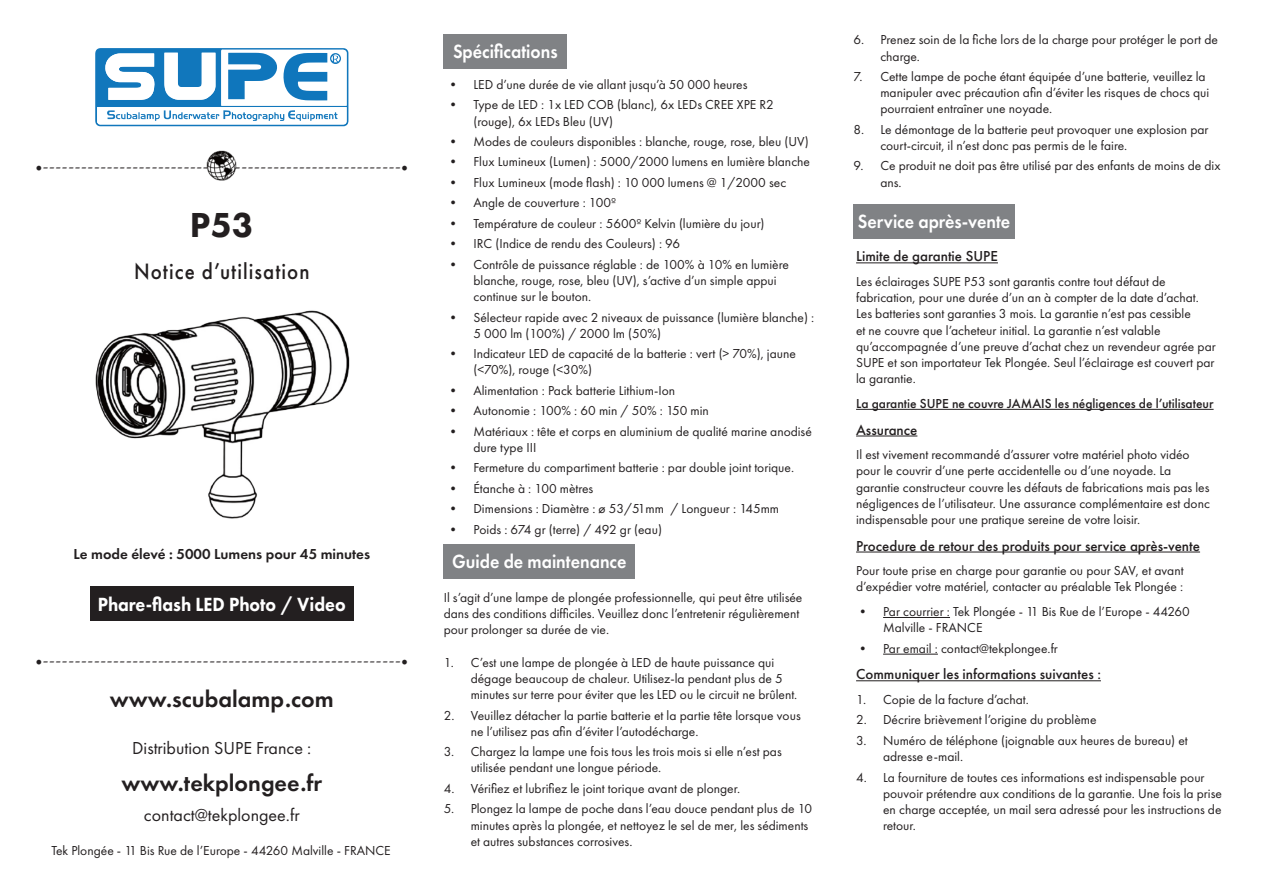
<style>
.page{position:relative;width:1263px;height:893px;background:#fff}
.page>*{position:absolute;margin:0;border:0;box-sizing:border-box;transform-origin:0 0}
.t1{font:800 36px "Futura PT";color:#231f20}
.t2{font:600 24px "Futura PT";color:#231f20}
.t3{font:500 23.1px "Futura PT";letter-spacing:.05em;color:#231f20;scale:.91 1}
.t4{font:600 19.8px "Futura PT";color:#fff;scale:.91 1}
.t5{font:800 19.8px "Futura PT";color:#fff;scale:.91 1}
.t6{font:18px "Minion Pro";color:#231f20}
.t7{font:18px "Futura PT";color:#231f20}
.t8{font:500 15px "Futura PT";color:#231f20}
.t9{font:600 15px "Futura PT";color:#231f20}
.t10{font:13.5px/16.2px "Futura PT";color:#231f20}
.t11{font:500 13.5px "Futura PT";color:#231f20}
</style>
<div class="page">
<img style="left:95px;top:310px;width:255px;height:209px">
<svg style="left:95px;top:48px;width:253px;height:78px"></svg>
<hr style="left:856px;top:262px;width:142px;height:1px;background:#231f20">
<hr style="left:856px;top:409px;width:357px;height:1px;background:#231f20">
<hr style="left:856px;top:436px;width:61px;height:1px;background:#231f20">
<hr style="left:856px;top:552px;width:344px;height:1px;background:#231f20">
<hr style="left:883px;top:617px;width:67px;height:1px;background:#231f20">
<hr style="left:883px;top:654px;width:55px;height:1px;background:#231f20">
<hr style="left:856px;top:680px;width:245px;height:1px;background:#231f20">
<div style="left:90px;top:587px;width:264px;height:34px;background:#231f20"></div>
<div style="left:444px;top:34px;width:123px;height:34px;background:#808285"></div>
<div style="left:444px;top:544px;width:191px;height:34px;background:#808285"></div>
<div style="left:853px;top:204px;width:162px;height:34px;background:#808285"></div>
<img style="left:206px;top:150px;width:31px;height:31px">
<p class="t6" style="left:35px;top:155px;width:374px">•--------------------------------------------------------•</p>
<p class="t1" style="left:190px;top:203px;width:65px">P53</p>
<p class="t3" style="left:134px;top:258px;width:194px">Notice d’utilisation</p>
<p class="t9" style="left:74px;top:544px;width:298px">Le mode élevé : 5000 Lumens pour 45 minutes</p>
<p class="t5" style="left:98px;top:592px;width:274px">Phare-flash LED Photo / Video</p>
<p class="t6" style="left:35px;top:648px;width:374px">•--------------------------------------------------------•</p>
<p class="t2" style="left:110px;top:683px;width:225px">www.scubalamp.com</p>
<p class="t7" style="left:132px;top:737px;width:181px">Distribution SUPE France :</p>
<p class="t2" style="left:122px;top:768px;width:202px">www.tekplongee.fr</p>
<p class="t7" style="left:144px;top:804px;width:157px">contact@tekplongee.fr</p>
<p class="t10" style="left:51px;top:843px;width:341px">Tek Plongée - 11 Bis Rue de l’Europe - 44260 Malville - FRANCE</p>
<p class="t4" style="left:453px;top:39px;width:116px">Spécifications</p>
<p class="t10" style="left:446px;top:76px;width:303px">• LED d’une durée de vie allant jusqu’à 50 000 heures</p>
<p class="t10" style="left:473px;top:97px;width:302px;text-indent:-27px">• Type de LED : 1x LED COB (blanc), 6x LEDs CREE XPE R2 (rouge), 6x LEDs Bleu (UV)</p>
<p class="t10" style="left:446px;top:133px;width:364px">• Modes de couleurs disponibles : blanche, rouge, rose, bleu (UV)</p>
<p class="t10" style="left:446px;top:154px;width:365px">• Flux Lumineux (Lumen) : 5000/2000 lumens en lumière blanche</p>
<p class="t10" style="left:446px;top:174px;width:341px">• Flux Lumineux (mode flash) : 10 000 lumens @ 1/2000 sec</p>
<p class="t10" style="left:446px;top:195px;width:171px">• Angle de couverture : 100º</p>
<p class="t10" style="left:446px;top:215px;width:320px">• Température de couleur : 5600º Kelvin (lumière du jour)</p>
<p class="t10" style="left:446px;top:236px;width:235px">• IRC (Indice de rendu des Couleurs) : 96</p>
<p class="t10" style="left:473px;top:256px;width:317px;text-indent:-27px">• Contrôle de puissance réglable : de 100% à 10% en lumière blanche, rouge, rose, bleu (UV), s’active d’un simple appui continue sur le bouton.</p>
<p class="t10" style="left:473px;top:309px;width:342px;text-indent:-27px">• Sélecteur rapide avec 2 niveaux de puissance (lumière blanche) :<br>5 000 lm (100%) / 2000 lm (50%)</p>
<p class="t10" style="left:473px;top:346px;width:324px;text-indent:-27px">• Indicateur LED de capacité de la batterie : vert (&gt; 70%), jaune (&lt;70%), rouge (&lt;30%)</p>
<p class="t10" style="left:446px;top:382px;width:230px">• Alimentation : Pack batterie Lithium-Ion</p>
<p class="t10" style="left:446px;top:403px;width:264px">• Autonomie : 100% : 60 min / 50% : 150 min</p>
<p class="t10" style="left:473px;top:423px;width:340px;text-indent:-27px">• Matériaux : tête et corps en aluminium de qualité marine anodisé dure type III</p>
<p class="t10" style="left:446px;top:460px;width:349px">• Fermeture du compartiment batterie : par double joint torique.</p>
<p class="t10" style="left:446px;top:480px;width:148px">• Étanche à : 100 mètres</p>
<p class="t10" style="left:446px;top:501px;width:334px">• Dimensions : Diamètre : ø 53/51mm / Longueur : 145mm</p>
<p class="t10" style="left:446px;top:521px;width:217px">• Poids : 674 gr (terre) / 492 gr (eau)</p>
<p class="t4" style="left:452px;top:549px;width:193px">Guide de maintenance</p>
<p class="t10" style="left:444px;top:589px;width:360px">Il s’agit d’une lampe de plongée professionnelle, qui peut être utilisée dans des conditions difficiles. Veuillez donc l’entretenir régulièrement pour prolonger sa durée de vie.</p>
<p class="t10" style="left:471px;top:654px;width:328px;text-indent:-27px">1. C’est une lampe de plongée à LED de haute puissance qui dégage beaucoup de chaleur. Utilisez-la pendant plus de 5 minutes sur terre pour éviter que les LED ou le circuit ne brûlent.</p>
<p class="t10" style="left:471px;top:707px;width:332px;text-indent:-27px">2. Veuillez détacher la partie batterie et la partie tête lorsque vous ne l’utilisez pas afin d’éviter l’autodécharge.</p>
<p class="t10" style="left:471px;top:743px;width:313px;text-indent:-27px">3. Chargez la lampe une fois tous les trois mois si elle n’est pas utilisée pendant une longue période.</p>
<p class="t10" style="left:444px;top:780px;width:298px">4. Vérifiez et lubrifiez le joint torique avant de plonger.</p>
<p class="t10" style="left:471px;top:801px;width:343px;text-indent:-27px">5. Plongez la lampe de poche dans l’eau douce pendant plus de 10 minutes après la plongée, et nettoyez le sel de mer, les sédiments et autres substances corrosives.</p>
<p class="t10" style="left:880px;top:32px;width:339px;text-indent:-27px">6. Prenez soin de la fiche lors de la charge pour protéger le port de charge.</p>
<p class="t10" style="left:880px;top:68px;width:331px;text-indent:-27px">7. Cette lampe de poche étant équipée d’une batterie, veuillez la manipuler avec précaution afin d’éviter les risques de chocs qui pourraient entraîner une noyade.</p>
<p class="t10" style="left:880px;top:121px;width:330px;text-indent:-27px">8. Le démontage de la batterie peut provoquer une explosion par court-circuit, il n’est donc pas permis de le faire.</p>
<p class="t10" style="left:880px;top:158px;width:342px;text-indent:-27px">9. Ce produit ne doit pas être utilisé par des enfants de moins de dix ans.</p>
<p class="t4" style="left:858px;top:209px;width:169px">Service après-vente</p>
<p class="t8" style="left:856px;top:247px;width:143px">Limite de garantie SUPE</p>
<p class="t10" style="left:856px;top:273px;width:361px">Les éclairages SUPE P53 sont garantis contre tout défaut de fabrication, pour une durée d’un an à compter de la date d’achat.<br>Les batteries sont garanties 3 mois. La garantie n’est pas cessible<br>et ne couvre que l’acheteur initial. La garantie n’est valable qu’accompagnée d’une preuve d’achat chez un revendeur agrée par SUPE et son importateur Tek Plongée. Seul l’éclairage est couvert par la garantie.</p>
<p class="t11" style="left:856px;top:395px;width:359px">La garantie SUPE ne couvre JAMAIS les négligences de l’utilisateur</p>
<p class="t8" style="left:856px;top:420px;width:63px">Assurance</p>
<p class="t10" style="left:856px;top:447px;width:355px">Il est vivement recommandé d’assurer votre matériel photo vidéo pour le couvrir d’une perte accidentelle ou d’une noyade. La garantie constructeur couvre les défauts de fabrications mais pas les négligences de l’utilisateur. Une assurance complémentaire est donc indispensable pour une pratique sereine de votre loisir.</p>
<p class="t8" style="left:856px;top:536px;width:345px">Procedure de retour des produits pour service après-vente</p>
<p class="t10" style="left:856px;top:563px;width:329px">Pour toute prise en charge pour garantie ou pour SAV, et avant d’expédier votre matériel, contacter au préalable Tek Plongée :</p>
<p class="t10" style="left:883px;top:603px;width:308px;text-indent:-27px">• Par courrier : Tek Plongée - 11 Bis Rue de l’Europe - 44260<br>Malville - FRANCE</p>
<p class="t10" style="left:856px;top:640px;width:203px">• Par email : contact@tekplongee.fr</p>
<p class="t8" style="left:856px;top:665px;width:246px">Communiquer les informations suivantes :</p>
<p class="t10" style="left:856px;top:691px;width:174px">1. Copie de la facture d’achat.</p>
<p class="t10" style="left:856px;top:712px;width:242px">2. Décrire brièvement l’origine du problème</p>
<p class="t10" style="left:883px;top:732px;width:306px;text-indent:-27px">3. Numéro de téléphone (joignable aux heures de bureau) et adresse e-mail.</p>
<p class="t10" style="left:883px;top:769px;width:340px;text-indent:-27px">4. La fourniture de toutes ces informations est indispensable pour pouvoir prétendre aux conditions de la garantie. Une fois la prise en charge acceptée, un mail sera adressé pour les instructions de retour.</p>
</div>
